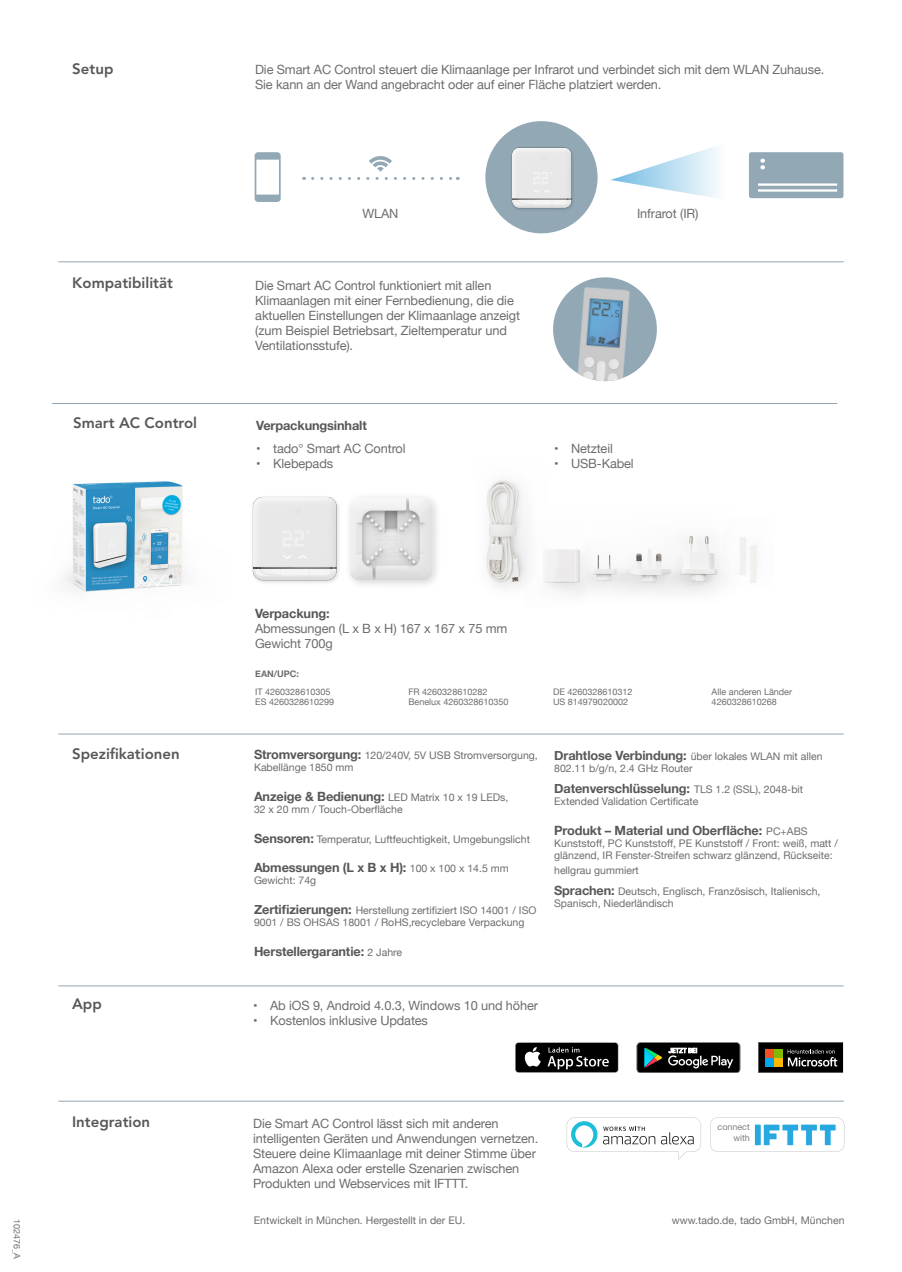
<style>
.page{position:relative;width:902px;height:1272px;background:#fff}
.page>*{position:absolute;margin:0;border:0;box-sizing:border-box;transform-origin:0 0}
.t1{font:800 15px "Avenir LT Std";color:#57585a}
.t2{font:12.75px/15px "Helvetica Neue";letter-spacing:-.01em;color:#6c6d70}
.t3{font:700 12.75px "Helvetica Neue";letter-spacing:-.01em;color:#57585a}
.t4{font:10.5px/12px "Helvetica Neue";color:#6c6d70}
.t5{font:9px/10.5px "Helvetica Neue";color:#6c6d70}
.t6{font:700 9px "Helvetica Neue";color:#6c6d70}
.t7{font:8.85px/10.6px "Helvetica Neue";color:#7f8181;text-align:right}
.s1{font-weight:700;font-size:12.75px;color:#57585a}
.s2{font-weight:400;font-size:10.5px;color:#6c6d70}
</style>
<div class="page">
<div style="left:515px;top:1042px;width:102px;height:30px;background:#000;border-radius:3px"></div>
<svg style="left:524px;top:1047px;width:16px;height:19px"></svg>
<svg style="left:547px;top:1047px;width:61px;height:22px"></svg>
<svg style="left:636px;top:1042px;width:104px;height:30px;background:#2a302f"></svg>
<svg style="left:758px;top:1042px;width:85px;height:30px;background:#302f25"></svg>
<hr style="left:58px;top:733px;width:785px;height:1px;background:#92a8b4">
<hr style="left:58px;top:985px;width:785px;height:1px;background:#92a8b4">
<hr style="left:58px;top:1100px;width:785px;height:1px;background:#92a8b4">
<img style="left:252px;top:496px;width:66px;height:87px">
<img style="left:65px;top:481px;width:121px;height:112px">
<svg style="left:749px;top:152px;width:94px;height:46px;background:#9cb0bb"></svg>
<svg style="left:611px;top:146px;width:107px;height:52px"></svg>
<div style="left:485px;top:121px;width:112px;height:112px;background:#92a8b4;border-radius:50%"></div>
<img style="left:490px;top:134px;width:101px;height:86px">
<hr style="left:58px;top:261px;width:785px;height:1px;background:#92a8b4">
<img style="left:318px;top:496px;width:119px;height:89px">
<img style="left:554px;top:535px;width:169px;height:59px">
<img style="left:486px;top:480px;width:68px;height:109px">
<svg style="left:254px;top:152px;width:27px;height:50px"></svg>
<svg style="left:312px;top:156px;width:146px;height:24px"></svg>
<svg style="left:566px;top:1117px;width:135px;height:42px"></svg>
<svg style="left:710px;top:1117px;width:134px;height:34px"></svg>
<hr style="left:52px;top:403px;width:785px;height:1px;background:#92a8b4">
<img style="left:553px;top:277px;width:103px;height:104px;border-radius:52px">
<p class="t1" style="left:72px;top:60px;width:43px">Setup</p>
<p class="t2" style="left:255px;top:63px;width:570px">Die Smart AC Control steuert die Klimaanlage per Infrarot und verbindet sich mit dem WLAN Zuhause.<br>Sie kann an der Wand angebracht oder auf einer Fläche platziert werden.</p>
<p class="t1" style="left:72px;top:274px;width:102px">Kompatibilität</p>
<p class="t1" style="left:73px;top:414px;width:125px">Smart AC Control</p>
<p class="t2" style="left:362px;top:207px;width:37px">WLAN</p>
<p class="t2" style="left:637px;top:207px;width:63px">Infrarot (IR)</p>
<p class="t2" style="left:255px;top:278px;width:266px">Die Smart AC Control funktioniert mit allen Klimaanlagen mit einer Fernbedienung, die die aktuellen Einstellungen der Klimaanlage anzeigt (zum Beispiel Betriebsart, Zieltemperatur und Ventilationsstufe).</p>
<p class="t3" style="left:256px;top:415px;width:112px">Verpackungsinhalt</p>
<p class="t2" style="left:256px;top:441px;width:151px">• tado° Smart AC Control</p>
<p class="t2" style="left:256px;top:456px;width:78px">• Klebepads</p>
<p class="t2" style="left:554px;top:442px;width:60px">• Netzteil</p>
<p class="t2" style="left:554px;top:457px;width:81px">• USB-Kabel</p>
<p class="t5" style="left:22px;top:1219px;width:41px;rotate:90deg">102476_A</p>
<p class="t3" style="left:255px;top:603px;width:76px">Verpackung:</p>
<p class="t2" style="left:255px;top:621px;width:254px">Abmessungen (L x B x H) 167 x 167 x 75 mm</p>
<p class="t2" style="left:255px;top:636px;width:79px">Gewicht 700g</p>
<p class="t6" style="left:255px;top:666px;width:45px">EAN/UPC:</p>
<p class="t5" style="left:255px;top:686px;width:77px">IT 4260328610305</p>
<p class="t5" style="left:255px;top:697px;width:80px">ES 4260328610299</p>
<p class="t5" style="left:408px;top:686px;width:80px">FR 4260328610282</p>
<p class="t5" style="left:408px;top:697px;width:102px">Benelux 4260328610350</p>
<p class="t5" style="left:711px;top:686px;width:82px">Alle anderen Länder<br>4260328610268</p>
<p class="t5" style="left:553px;top:686px;width:81px">DE 4260328610312</p>
<p class="t5" style="left:553px;top:697px;width:76px">US 814979020002</p>
<p class="t1" style="left:72px;top:745px;width:109px">Spezifikationen</p>
<p class="t4" style="left:554px;top:751px;width:270px"><span class="s1">Drahtlose Verbindung:</span> über lokales WLAN mit allen<br>802.11 b/g/n, 2.4 GHz Router</p>
<p class="t3" style="left:554px;top:778px;width:250px">Datenverschlüsselung: <span class="s2">TLS 1.2 (SSL), 2048-bit</span></p>
<p class="t4" style="left:554px;top:796px;width:146px">Extended Validation Certificate</p>
<p class="t3" style="left:554px;top:820px;width:255px">Produkt – Material und Oberfläche: <span class="s2">PC+ABS</span></p>
<p class="t4" style="left:554px;top:838px;width:285px">Kunststoff, PC Kunststoff, PE Kunststoff / Front: weiß, matt / glänzend, IR Fenster-Streifen schwarz glänzend, Rückseite:</p>
<p class="t4" style="left:554px;top:865px;width:86px">hellgrau gummiert</p>
<p class="t4" style="left:554px;top:886px;width:268px"><span class="s1">Sprachen:</span> Deutsch, Englisch, Französisch, Italienisch,<br>Spanisch, Niederländisch</p>
<p class="t4" style="left:254px;top:750px;width:285px"><span class="s1">Stromversorgung:</span> 120/240V, 5V USB Stromversorgung,<br>Kabellänge 1850 mm</p>
<p class="t4" style="left:254px;top:791px;width:256px"><span class="s1">Anzeige &amp; Bedienung:</span> LED Matrix 10 x 19 LEDs,<br>32 x 20 mm / Touch-Oberfläche</p>
<p class="t4" style="left:254px;top:833px;width:277px"><span class="s1">Sensoren:</span> Temperatur, Luftfeuchtigkeit, Umgebungslicht</p>
<p class="t3" style="left:254px;top:857px;width:256px">Abmessungen (L x B x H): <span class="s2">100 x 100 x 14.5 mm</span></p>
<p class="t4" style="left:254px;top:874px;width:64px">Gewicht: 74g</p>
<p class="t4" style="left:254px;top:905px;width:284px"><span class="s1">Zertifizierungen:</span> Herstellung zertifiziert ISO 14001 / ISO<br>9001 / BS OHSAS 18001 / RoHS,recyclebare Verpackung</p>
<p class="t3" style="left:254px;top:941px;width:150px">Herstellergarantie: <span class="s2">2 Jahre</span></p>
<p class="t1" style="left:72px;top:995px;width:31px">App</p>
<p class="t2" style="left:253px;top:998px;width:286px">• Ab iOS 9, Android 4.0.3, Windows 10 und höher</p>
<p class="t2" style="left:253px;top:1013px;width:176px">• Kostenlos inklusive Updates</p>
<p class="t1" style="left:72px;top:1113px;width:80px">Integration</p>
<p class="t2" style="left:253px;top:1116px;width:287px">Die Smart AC Control lässt sich mit anderen intelligenten Geräten und Anwendungen vernetzen.<br>Steuere deine Klimaanlage mit deiner Stimme über Amazon Alexa oder erstelle Szenarien zwischen Produkten und Webservices mit IFTTT.</p>
<p class="t4" style="left:254px;top:1214px;width:213px">Entwickelt in München. Hergestellt in der EU.</p>
<p class="t7" style="left:717px;top:1121px;width:34px">connect with</p>
<p class="t4" style="left:672px;top:1214px;width:174px">www.tado.de, tado GmbH, München</p>
</div>
